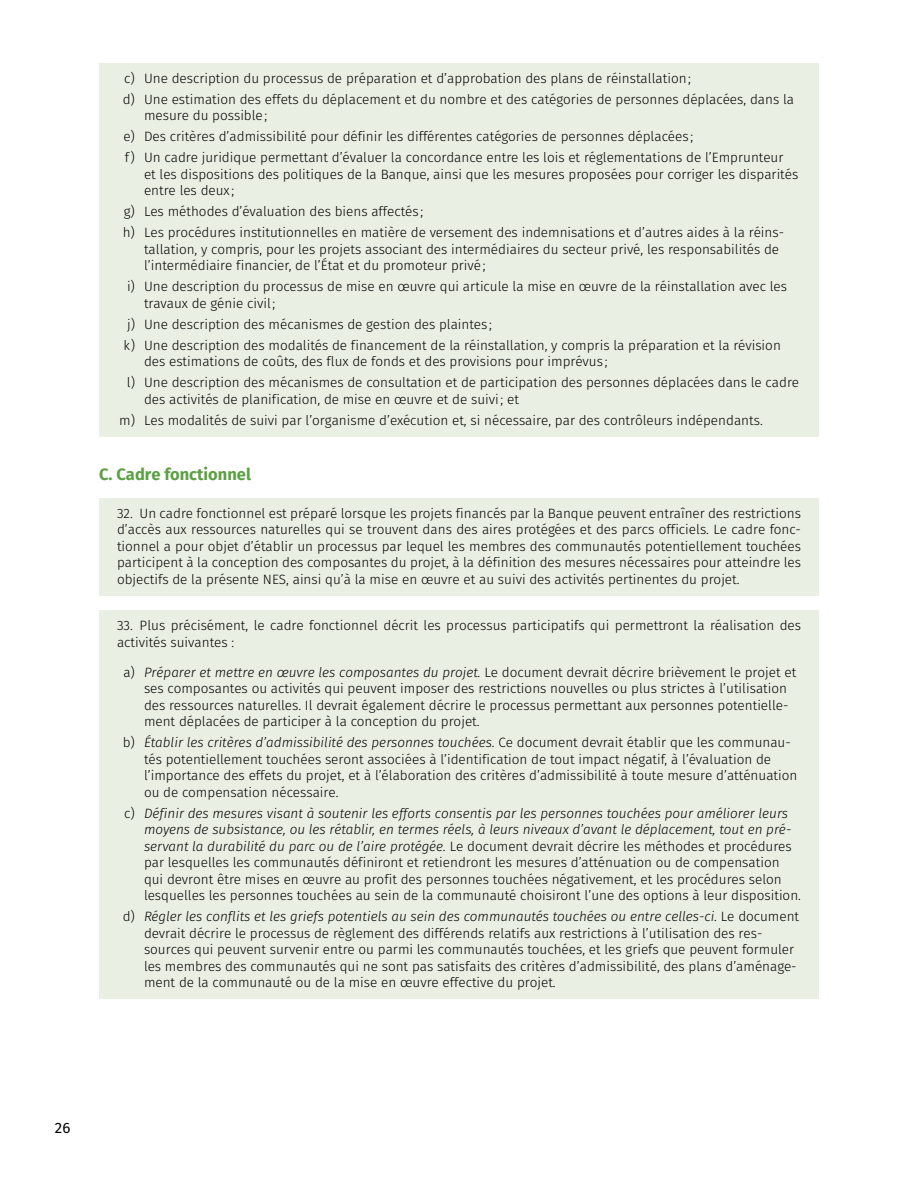
<style>
.page{position:relative;width:918px;height:1188px;background:#fff}
.page>*{position:absolute;margin:0;border:0;box-sizing:border-box;transform-origin:0 0}
.t1{font:700 16.5px "Fira Sans";color:#5ca044}
.t2{font:15px "Fira Sans";color:#000}
.t3{font:300 13.5px/16.5px "Fira Sans";color:#000}
.s1{font-style:italic}
</style>
<div class="page">
<div style="left:99px;top:63px;width:720px;height:31px;background:#eaefe4"></div>
<div style="left:99px;top:84px;width:720px;height:48px;background:#eaefe4"></div>
<div style="left:99px;top:122px;width:720px;height:31px;background:#eaefe4"></div>
<div style="left:99px;top:142px;width:720px;height:65px;background:#eaefe4"></div>
<div style="left:99px;top:196px;width:720px;height:32px;background:#eaefe4"></div>
<div style="left:99px;top:218px;width:720px;height:64px;background:#eaefe4"></div>
<div style="left:99px;top:272px;width:720px;height:48px;background:#eaefe4"></div>
<div style="left:99px;top:309px;width:720px;height:31px;background:#eaefe4"></div>
<div style="left:99px;top:330px;width:720px;height:48px;background:#eaefe4"></div>
<div style="left:99px;top:368px;width:720px;height:48px;background:#eaefe4"></div>
<div style="left:99px;top:405px;width:720px;height:31px;background:#eaefe4"></div>
<div style="left:99px;top:498px;width:720px;height:98px;background:#eaefe4"></div>
<div style="left:99px;top:610px;width:720px;height:48px;background:#eaefe4"></div>
<div style="left:99px;top:657px;width:720px;height:81px;background:#eaefe4"></div>
<div style="left:99px;top:728px;width:720px;height:80px;background:#eaefe4"></div>
<div style="left:99px;top:798px;width:720px;height:114px;background:#eaefe4"></div>
<div style="left:99px;top:902px;width:720px;height:97px;background:#eaefe4"></div>
<p class="t3" style="left:123px;top:68px;width:673px;line-height:21px">c) Une description du processus de préparation et d’approbation des plans de réinstallation;<br>d) Une estimation des effets du déplacement et du nombre et des catégories de personnes déplacées, dans la</p>
<p class="t3" style="left:123px;top:106px;width:662px;line-height:21px;text-indent:21px">mesure du possible;<br>e) Des critères d’admissibilité pour définir les différentes catégories de personnes déplacées ;<br>f) Un cadre juridique permettant d’évaluer la concordance entre les lois et réglementations de l’Emprunteur</p>
<p class="t3" style="left:144px;top:167px;width:656px">et les dispositions des politiques de la Banque, ainsi que les mesures proposées pour corriger les disparités entre les deux ;</p>
<p class="t3" style="left:123px;top:202px;width:663px;line-height:21px">g) Les méthodes d’évaluation des biens affectés ;<br>h) Les procédures institutionnelles en matière de versement des indemnisations et d’autres aides à la réins-</p>
<p class="t3" style="left:144px;top:242px;width:637px">tallation, y compris, pour les projets associant des intermédiaires du secteur privé, les responsabilités de l’intermédiaire financier, de l’État et du promoteur privé;</p>
<p class="t3" style="left:144px;top:279px;width:645px;text-indent:-17px">i) Une description du processus de mise en œuvre qui articule la mise en œuvre de la réinstallation avec les travaux de génie civil;</p>
<p class="t3" style="left:124px;top:314px;width:659px;line-height:21px">j) Une description des mécanismes de gestion des plaintes ;<br>k) Une description des modalités de financement de la réinstallation, y compris la préparation et la révision</p>
<p class="t3" style="left:127px;top:352px;width:674px;line-height:21px;text-indent:17px">des estimations de coûts, des flux de fonds et des provisions pour imprévus ;<br>l) Une description des mécanismes de consultation et de participation des personnes déplacées dans le cadre</p>
<p class="t3" style="left:119px;top:389px;width:645px;line-height:21px;text-indent:25px">des activités de planification, de mise en œuvre et de suivi; et<br>m) Les modalités de suivi par l’organisme d’exécution et, si nécessaire, par des contrôleurs indépendants.</p>
<p class="t1" style="left:99px;top:463px;width:153px">C. Cadre fonctionnel</p>
<p class="t3" style="left:117px;top:506px;width:686px;text-align:justify">32. Un cadre fonctionnel est préparé lorsque les projets financés par la Banque peuvent entraîner des restrictions d’accès aux ressources naturelles qui se trouvent dans des aires protégées et des parcs officiels. Le cadre fonc&shy;tionnel a pour objet d’établir un processus par lequel les membres des communautés potentiellement touchées participent à la conception des composantes du projet, à la définition des mesures nécessaires pour atteindre les objectifs de la présente NES, ainsi qu’à la mise en œuvre et au suivi des activités pertinentes du projet.</p>
<p class="t3" style="left:117px;top:618px;width:685px">33. Plus précisément, le cadre fonctionnel décrit les processus participatifs qui permettront la réalisation des activités suivantes :</p>
<p class="t3" style="left:144px;top:665px;width:654px;text-indent:-21px">a) <span class="s1">Préparer et mettre en œuvre les composantes du projet.</span> Le document devrait décrire brièvement le projet et ses composantes ou activités qui peuvent imposer des restrictions nouvelles ou plus strictes à l’utilisation des ressources naturelles. Il devrait également décrire le processus permettant aux personnes potentielle&shy;ment déplacées de participer à la conception du projet.</p>
<p class="t3" style="left:144px;top:735px;width:655px;text-indent:-21px">b) <span class="s1">Établir les critères d’admissibilité des personnes touchées.</span> Ce document devrait établir que les communau&shy;tés potentiellement touchées seront associées à l’identification de tout impact négatif, à l’évaluation de l’importance des effets du projet, et à l’élaboration des critères d’admissibilité à toute mesure d’atténuation ou de compensation nécessaire.</p>
<p class="t3" style="left:144px;top:806px;width:659px;text-indent:-20px">c) <span class="s1">Définir des mesures visant à soutenir les efforts consentis par les personnes touchées pour améliorer leurs moyens de subsistance, ou les rétablir, en termes réels, à leurs niveaux d’avant le déplacement, tout en pré&shy;servant la durabilité du parc ou de l’aire protégée.</span> Le document devrait décrire les méthodes et procédures par lesquelles les communautés définiront et retiendront les mesures d’atténuation ou de compensation qui devront être mises en œuvre au profit des personnes touchées négativement, et les procédures selon lesquelles les personnes touchées au sein de la communauté choisiront l’une des options à leur disposition.</p>
<p class="t3" style="left:144px;top:909px;width:657px;text-indent:-21px">d) <span class="s1">Régler les conflits et les griefs potentiels au sein des communautés touchées ou entre celles-ci.</span> Le document devrait décrire le processus de règlement des différends relatifs aux restrictions à l’utilisation des res&shy;sources qui peuvent survenir entre ou parmi les communautés touchées, et les griefs que peuvent formuler les membres des communautés qui ne sont pas satisfaits des critères d’admissibilité, des plans d’aménage&shy;ment de la communauté ou de la mise en œuvre effective du projet.</p>
<p class="t2" style="left:55px;top:1118px;width:17px">26</p>
</div>
